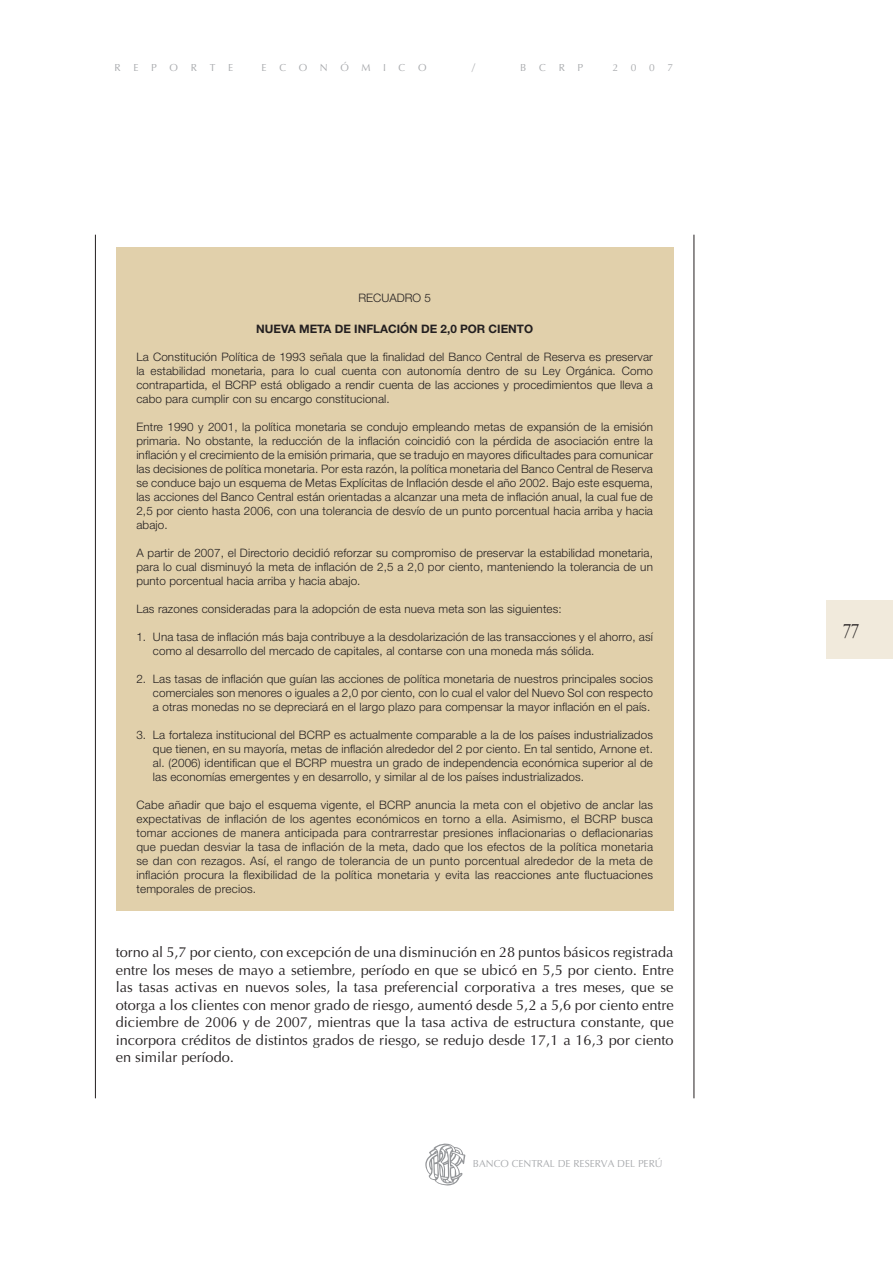
<style>
.page{position:relative;width:893px;height:1263px;background:#fff}
.page>*{position:absolute;margin:0;border:0;box-sizing:border-box;transform-origin:0 0}
.t1{font:20.4px "Adobe Garamond Pro";color:#231f20;scale:.8 1}
.t2{font:14.55px/17.5px "Optima";color:#231f20;text-align:justify}
.t3{font:300 11.7px/14px "Helvetica Neue";letter-spacing:.01em;color:#231f20;text-align:justify}
.t4{font:700 11.7px "Helvetica Neue";color:#231f20}
.t5{font:10.2px "Optima";color:#a7a9ac}
</style>
<div class="page">
<hr style="left:95px;top:235px;width:1px;height:863px;background:#231f20">
<hr style="left:694px;top:235px;width:1px;height:863px;background:#231f20">
<svg style="left:425px;top:1144px;width:40px;height:41px"></svg>
<div style="left:826px;top:600px;width:67px;height:59px;background:#f1eadc"></div>
<div style="left:116px;top:247px;width:558px;height:664px;background:#e1d0ab"></div>
<p class="t5" style="left:115px;top:63px;width:120px">R E P O R T E</p>
<p class="t5" style="left:262px;top:63px;width:166px">E C O N Ó M I C O</p>
<p class="t5" style="left:472px;top:63px;width:4px">/</p>
<p class="t5" style="left:520px;top:63px;width:64px">B C R P</p>
<p class="t5" style="left:612px;top:63px;width:62px">2 0 0 7</p>
<p class="t3" style="left:358px;top:292px;width:74px">RECUADRO 5</p>
<p class="t4" style="left:256px;top:325px;width:278px">NUEVA META DE INFLACIÓN DE 2,0 POR CIENTO</p>
<p class="t3" style="left:136px;top:351px;width:518px">La Constitución Política de 1993 señala que la finalidad del Banco Central de Reserva es preservar la estabilidad monetaria, para lo cual cuenta con autonomía dentro de su Ley Orgánica. Como contrapartida, el BCRP está obligado a rendir cuenta de las acciones y procedimientos que lleva a cabo para cumplir con su encargo constitucional.</p>
<p class="t3" style="left:136px;top:421px;width:518px">Entre 1990 y 2001, la política monetaria se condujo empleando metas de expansión de la emisión primaria. No obstante, la reducción de la inflación coincidió con la pérdida de asociación entre la inflación y el crecimiento de la emisión primaria, que se tradujo en mayores dificultades para comunicar las decisiones de política monetaria. Por esta razón, la política monetaria del Banco Central de Reserva se conduce bajo un esquema de Metas Explícitas de Inflación desde el año 2002. Bajo este esquema, las acciones del Banco Central están orientadas a alcanzar una meta de inflación anual, la cual fue de 2,5 por ciento hasta 2006, con una tolerancia de desvío de un punto porcentual hacia arriba y hacia abajo.</p>
<p class="t3" style="left:136px;top:547px;width:518px">A partir de 2007, el Directorio decidió reforzar su compromiso de preservar la estabilidad monetaria, para lo cual disminuyó la meta de inflación de 2,5 a 2,0 por ciento, manteniendo la tolerancia de un punto porcentual hacia arriba y hacia abajo.</p>
<p class="t3" style="left:136px;top:603px;width:427px">Las razones consideradas para la adopción de esta nueva meta son las siguientes:</p>
<p class="t3" style="left:153px;top:631px;width:501px;text-indent:-17px">1. Una tasa de inflación más baja contribuye a la desdolarización de las transacciones y el ahorro, así como al desarrollo del mercado de capitales, al contarse con una moneda más sólida.</p>
<p class="t3" style="left:153px;top:673px;width:502px;text-indent:-17px">2. Las tasas de inflación que guían las acciones de política monetaria de nuestros principales socios comerciales son menores o iguales a 2,0 por ciento, con lo cual el valor del Nuevo Sol con respecto a otras monedas no se depreciará en el largo plazo para compensar la mayor inflación en el país.</p>
<p class="t3" style="left:153px;top:729px;width:501px;text-indent:-17px">3. La fortaleza institucional del BCRP es actualmente comparable a la de los países industrializados que tienen, en su mayoría, metas de inflación alrededor del 2 por ciento. En tal sentido, Arnone et. al. (2006) identifican que el BCRP muestra un grado de independencia económica superior al de las economías emergentes y en desarrollo, y similar al de los países industrializados.</p>
<p class="t3" style="left:136px;top:799px;width:518px">Cabe añadir que bajo el esquema vigente, el BCRP anuncia la meta con el objetivo de anclar las expectativas de inflación de los agentes económicos en torno a ella. Asimismo, el BCRP busca tomar acciones de manera anticipada para contrarrestar presiones inflacionarias o deflacionarias que puedan desviar la tasa de inflación de la meta, dado que los efectos de la política monetaria se dan con rezagos. Así, el rango de tolerancia de un punto porcentual alrededor de la meta de inflación procura la flexibilidad de la política monetaria y evita las reacciones ante fluctuaciones temporales de precios.</p>
<p class="t2" style="left:116px;top:945px;width:559px">torno al 5,7 por ciento, con excepción de una disminución en 28 puntos básicos registrada entre los meses de mayo a setiembre, período en que se ubicó en 5,5 por ciento. Entre las tasas activas en nuevos soles, la tasa preferencial corporativa a tres meses, que se otorga a los clientes con menor grado de riesgo, aumentó desde 5,2 a 5,6 por ciento entre diciembre de 2006 y de 2007, mientras que la tasa activa de estructura constante, que incorpora créditos de distintos grados de riesgo, se redujo desde 17,1 a 16,3 por ciento en similar período.</p>
<p class="t5" style="left:473px;top:1160px;width:191px">BANCO CENTRAL DE RESERVA DEL PERÚ</p>
<h1 class="t1" style="left:843px;top:618px;width:22px">77</h1>
</div>
